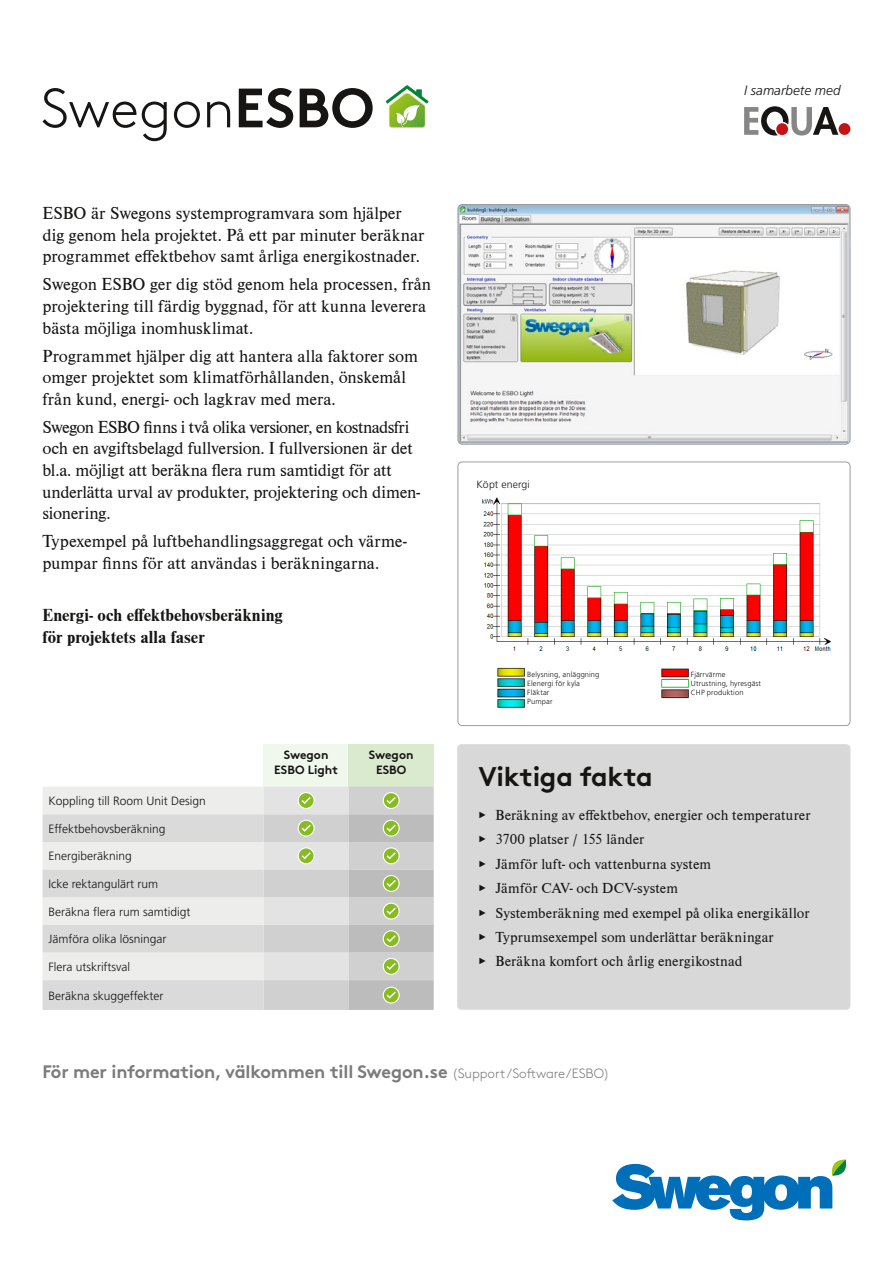
<style>
.page{position:relative;width:893px;height:1263px;background:#fff}
.page>*{position:absolute;margin:0;border:0;box-sizing:border-box;transform-origin:0 0}
.t1{font:700 27px "Swegon Brown";letter-spacing:-.01em;color:#161514}
.t2{font:18px/21.6px "Nimbus Rom D";letter-spacing:-.005em;color:#161514}
.t3{font:700 18px "Swegon Brown";letter-spacing:-.01em;color:#7b7b7a}
.t4{font:700 18px/21.6px "Nimbus Rom D";color:#161514}
.t5{font:15px/24.3px "Nimbus Rom D";letter-spacing:.005em;color:#161514}
.t6{font:italic 300 13.5px "Frutiger LT Pro";letter-spacing:.005em;color:#161514}
.t7{font:300 12px "Frutiger LT Pro";color:#161514}
.t8{font:700 12px/14.4px "Swegon Brown";color:#161514;text-align:center}
.t9{font:300 10.5px "Frutiger LT Pro";letter-spacing:.01em;color:#161514}
.t10{font:300 7.5px/9px "Frutiger LT Pro";letter-spacing:.015em;color:#161514}
.s1{font-weight:300;font-size:13.5px}
</style>
<div class="page">
<img style="left:390px;top:127px;width:34px;height:1px">
<svg style="left:385px;top:85px;width:44px;height:42px"></svg>
<svg style="left:43px;top:88px;width:93px;height:40px"></svg>
<svg style="left:142px;top:102px;width:25px;height:39px"></svg>
<svg style="left:174px;top:102px;width:26px;height:26px"></svg>
<svg style="left:207px;top:102px;width:23px;height:25px"></svg>
<svg style="left:239px;top:88px;width:54px;height:40px"></svg>
<svg style="left:300px;top:88px;width:73px;height:40px"></svg>
<div style="left:458px;top:462px;width:392px;height:264px;border:1px solid #9d9d9c;border-radius:4px"></div>
<img style="left:481px;top:497px;width:350px;height:154px">
<img style="left:497px;top:667px;width:28px;height:41px">
<img style="left:661px;top:668px;width:28px;height:31px">
<img style="left:458px;top:204px;width:392px;height:239px">
<div style="left:458px;top:204px;width:392px;height:241px;border:1px solid #9d9d9c;border-radius:4px"></div>
<div style="left:839px;top:123px;width:11px;height:12px;background:#c51214;border-radius:50%"></div>
<svg style="left:744px;top:106px;width:94px;height:30px"></svg>
<svg style="left:612px;top:1159px;width:235px;height:61px"></svg>
<div style="left:264px;top:744px;width:85px;height:43px;background:#f0f7ec"></div>
<div style="left:349px;top:744px;width:85px;height:43px;background:#daeacf"></div>
<svg style="left:43px;top:787px;width:391px;height:223px;background:#d9dad7"></svg>
<div style="left:457px;top:744px;width:393px;height:266px;background:#d8d8d8;border-radius:4px"></div>
<p class="t2" style="left:43px;top:203px;width:383px">ESBO är Swegons systemprogramvara som hjälper dig genom hela projektet. På ett par minuter beräknar programmet effektbehov samt årliga energikostnader.</p>
<p class="t2" style="left:43px;top:274px;width:390px">Swegon ESBO ger dig stöd genom hela processen, från projektering till färdig byggnad, för att kunna leverera bästa möjliga inomhusklimat.</p>
<p class="t2" style="left:43px;top:345px;width:377px">Programmet hjälper dig att hantera alla faktorer som omger projektet som klimatförhållanden, önskemål från kund, energi- och lagkrav med mera.</p>
<p class="t2" style="left:43px;top:416px;width:379px">Swegon ESBO finns i två olika versioner, en kostnadsfri och en avgiftsbelagd fullversion. I fullversionen är det bl.a. möjligt att beräkna flera rum samtidigt för att underlätta urval av produkter, projektering och dimen&shy;sionering.</p>
<p class="t2" style="left:43px;top:531px;width:366px">Typexempel på luftbehandlingsaggregat och värme&shy;pumpar finns för att användas i beräkningarna.</p>
<p class="t4" style="left:43px;top:605px;width:242px">Energi- och effektbehovsberäkning för projektets alla faser</p>
<p class="t7" style="left:49px;top:794px;width:159px">Koppling till Room Unit Design</p>
<p class="t7" style="left:49px;top:821px;width:119px">Effektbehovsberäkning</p>
<p class="t7" style="left:49px;top:849px;width:85px">Energiberäkning</p>
<p class="t7" style="left:49px;top:877px;width:111px">Icke rektangulärt rum</p>
<p class="t7" style="left:49px;top:904px;width:144px">Beräkna flera rum samtidigt</p>
<p class="t7" style="left:49px;top:932px;width:120px">Jämföra olika lösningar</p>
<p class="t7" style="left:49px;top:960px;width:83px">Flera utskriftsval</p>
<p class="t7" style="left:49px;top:988px;width:117px">Beräkna skuggeffekter</p>
<p class="t8" style="left:274px;top:746px;width:66px">Swegon<br>ESBO Light</p>
<p class="t8" style="left:369px;top:746px;width:46px">Swegon<br>ESBO</p>
<p class="t9" style="left:477px;top:478px;width:55px">Köpt energi</p>
<p class="t6" style="left:744px;top:83px;width:98px">I samarbete med</p>
<p class="t10" style="left:527px;top:670px;width:74px">Belysning, anläggning<br>Elenergi för kyla<br>Fläktar<br>Pumpar</p>
<p class="t10" style="left:691px;top:670px;width:72px">Fjärrvärme<br>Utrustning, hyresgäst<br>CHP produktion</p>
<h1 class="t1" style="left:478px;top:754px;width:176px">Viktiga fakta</h1>
<p class="t5" style="left:478px;top:803px;width:334px">▸ Beräkning av effektbehov, energier och temperaturer ▸ 3700 platser / 155 länder<br>▸ Jämför luft- och vattenburna system<br>▸ Jämför CAV- och DCV-system<br>▸ Systemberäkning med exempel på olika energikällor ▸ Typrumsexempel som underlättar beräkningar<br>▸ Beräkna komfort och årlig energikostnad</p>
<p class="t3" style="left:43px;top:1057px;width:569px">För mer information, välkommen till Swegon.se <span class="s1">(Support/Software/ESBO)</span></p>
</div>
